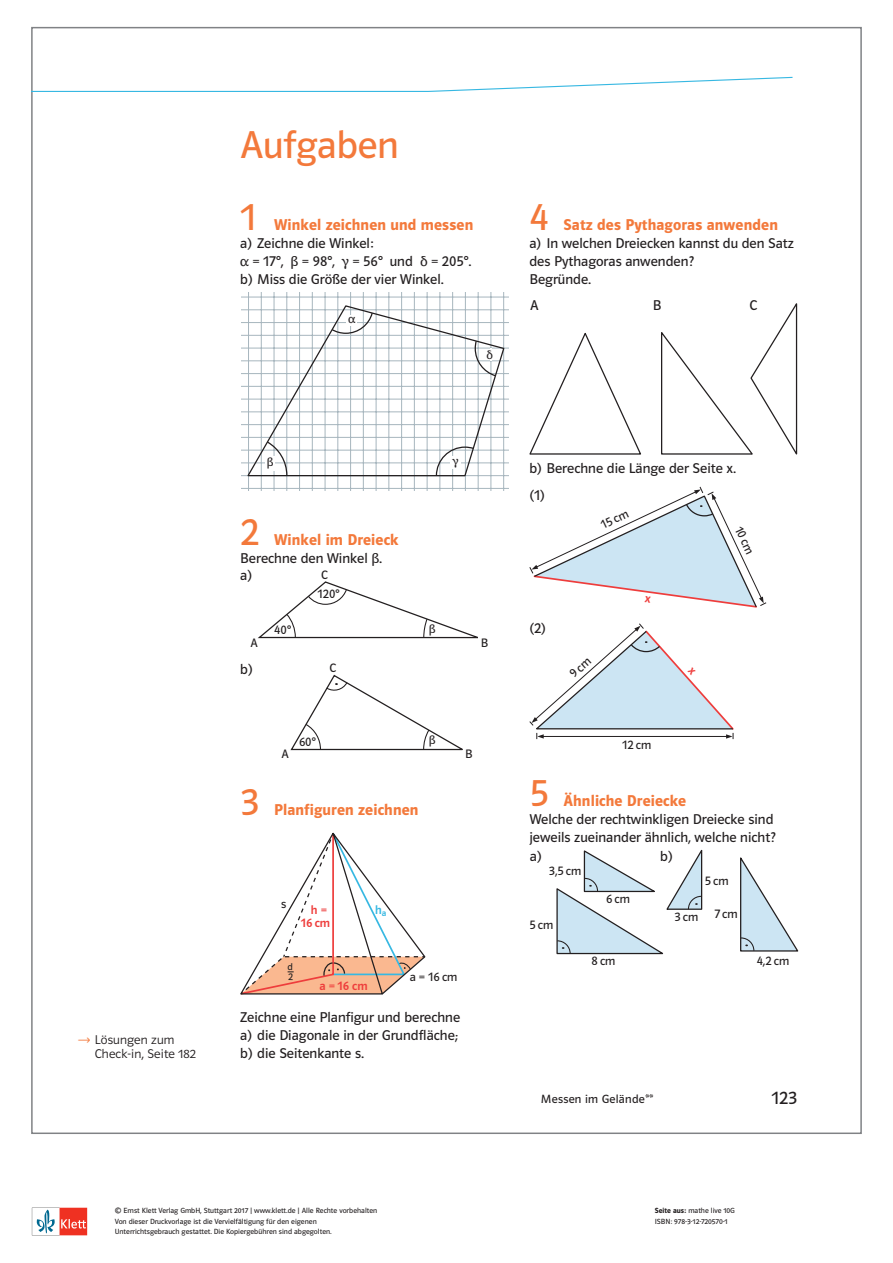
<style>
.page{position:relative;width:893px;height:1263px;background:#fff}
.page>*{position:absolute;margin:0;border:0;box-sizing:border-box;transform-origin:0 0}
.t1{font:39px "Polo MA11 K Buch";color:#f3793b}
.t2{font:37.95px "Polo MA11 K Buch";color:#f3793b}
.t3{font:18px "Polo MA11 K Buch";color:#231f20}
.t4{font:15.75px "Polo MA11 K Hfett";letter-spacing:.01em;color:#f3793b}
.t5{font:14.25px/18px "Polo MA11 K Buch";color:#231f20}
.t6{font:12.75px/13.5px "Polo ST11 K Leicht";letter-spacing:.01em;color:#231f20}
.t7{font:12.3px "Polo MA11 K Buch";color:#231f20}
.t8{font:12.3px/12.8px "Polo MA11 K Krftg";color:#ee3d3c;text-align:center}
.t9{font:12.3px "Formelsatz Buch";color:#231f20}
.t10{font:12.3px "Polo MA11 K Krftg";color:#37b8e2}
.t11{font:12px "Polo MA11 K Buch";letter-spacing:.02em;color:#231f20}
.t12{font:9px "Polo MA11 K Krftg";color:#37b8e2}
.t13{font:7.5px/10.1px "Polo ST11 K Buch";color:#231f20}
.s1{font-family:"Polo Formelsatz Buch"}
.s2{font-family:"Polo ST11 K Hfett"}
</style>
<div class="page">
<svg style="left:32px;top:1208px;width:55px;height:27px"></svg>
<hr style="left:503px;top:293px;width:1px;height:198px;background:#a7b6be">
<hr style="left:491px;top:293px;width:1px;height:198px;background:#a7b6be">
<hr style="left:478px;top:293px;width:1px;height:198px;background:#a7b6be">
<hr style="left:465px;top:293px;width:1px;height:198px;background:#a7b6be">
<hr style="left:452px;top:293px;width:1px;height:198px;background:#a7b6be">
<hr style="left:440px;top:293px;width:1px;height:198px;background:#a7b6be">
<hr style="left:427px;top:293px;width:1px;height:198px;background:#a7b6be">
<hr style="left:414px;top:293px;width:1px;height:198px;background:#a7b6be">
<hr style="left:401px;top:293px;width:1px;height:198px;background:#a7b6be">
<hr style="left:389px;top:293px;width:1px;height:198px;background:#a7b6be">
<hr style="left:376px;top:293px;width:1px;height:198px;background:#a7b6be">
<hr style="left:363px;top:293px;width:1px;height:198px;background:#a7b6be">
<hr style="left:350px;top:293px;width:1px;height:198px;background:#a7b6be">
<hr style="left:337px;top:293px;width:1px;height:198px;background:#a7b6be">
<hr style="left:325px;top:293px;width:1px;height:198px;background:#a7b6be">
<hr style="left:312px;top:293px;width:1px;height:198px;background:#a7b6be">
<hr style="left:299px;top:293px;width:1px;height:198px;background:#a7b6be">
<hr style="left:286px;top:293px;width:1px;height:198px;background:#a7b6be">
<hr style="left:274px;top:293px;width:1px;height:198px;background:#a7b6be">
<hr style="left:261px;top:293px;width:1px;height:198px;background:#a7b6be">
<hr style="left:248px;top:293px;width:1px;height:198px;background:#a7b6be">
<hr style="left:242px;top:526px;width:266px;height:1px;background:#a7b6be">
<hr style="left:242px;top:514px;width:266px;height:1px;background:#a7b6be">
<hr style="left:242px;top:501px;width:266px;height:1px;background:#a7b6be">
<hr style="left:242px;top:488px;width:266px;height:1px;background:#a7b6be">
<hr style="left:242px;top:475px;width:266px;height:1px;background:#a7b6be">
<hr style="left:242px;top:463px;width:266px;height:1px;background:#a7b6be">
<hr style="left:242px;top:450px;width:266px;height:1px;background:#a7b6be">
<hr style="left:242px;top:437px;width:266px;height:1px;background:#a7b6be">
<hr style="left:242px;top:424px;width:266px;height:1px;background:#a7b6be">
<hr style="left:242px;top:411px;width:266px;height:1px;background:#a7b6be">
<hr style="left:242px;top:399px;width:266px;height:1px;background:#a7b6be">
<hr style="left:242px;top:386px;width:266px;height:1px;background:#a7b6be">
<hr style="left:242px;top:373px;width:266px;height:1px;background:#a7b6be">
<hr style="left:242px;top:360px;width:266px;height:1px;background:#a7b6be">
<hr style="left:242px;top:348px;width:266px;height:1px;background:#a7b6be">
<hr style="left:242px;top:335px;width:266px;height:1px;background:#a7b6be">
<hr style="left:242px;top:322px;width:266px;height:1px;background:#a7b6be">
<hr style="left:242px;top:309px;width:266px;height:1px;background:#a7b6be">
<hr style="left:242px;top:297px;width:266px;height:1px;background:#a7b6be">
<hr style="left:242px;top:293px;width:266px;height:1px;background:#a7b6be">
<svg style="left:246px;top:304px;width:259px;height:173px"></svg>
<svg style="left:529px;top:303px;width:268px;height:152px"></svg>
<svg style="left:556px;top:849px;width:242px;height:106px"></svg>
<svg style="left:31px;top:76px;width:762px;height:17px"></svg>
<svg style="left:258px;top:581px;width:220px;height:170px"></svg>
<svg style="left:240px;top:833px;width:186px;height:162px"></svg>
<svg style="left:529px;top:487px;width:237px;height:121px"></svg>
<svg style="left:529px;top:623px;width:205px;height:117px"></svg>
<p class="t6" style="left:95px;top:1033px;width:103px">Lösungen zum<br>Check-in, Seite 182</p>
<p class="t1" style="left:240px;top:124px;width:160px">Aufgaben</p>
<p class="t2" style="left:240px;top:197px;width:18px">1</p>
<p class="t4" style="left:274px;top:216px;width:201px">Winkel zeichnen und messen</p>
<p class="t5" style="left:240px;top:234px;width:233px">a) Zeichne die Winkel:<br><span class="s1">α</span> = 17°, <span class="s1">β</span> = 98°, <span class="s1">γ</span> = 56° und <span class="s1">δ</span> = 205°. b) Miss die Größe der vier Winkel.</p>
<p class="t9" style="left:348px;top:312px;width:9px">a</p>
<p class="t9" style="left:487px;top:348px;width:8px">d</p>
<p class="t2" style="left:529px;top:197px;width:21px">4</p>
<p class="t4" style="left:563px;top:216px;width:216px">Satz des Pythagoras anwenden</p>
<p class="t5" style="left:529px;top:234px;width:266px">a) In welchen Dreiecken kannst du den Satz des Pythagoras anwenden?<br>Begründe.</p>
<p class="t5" style="left:530px;top:297px;width:10px">A</p>
<p class="t5" style="left:653px;top:297px;width:10px">B</p>
<p class="t5" style="left:750px;top:297px;width:9px">C</p>
<p class="t9" style="left:267px;top:455px;width:8px">b</p>
<p class="t2" style="left:240px;top:512px;width:21px">2</p>
<p class="t4" style="left:274px;top:531px;width:126px">Winkel im Dreieck</p>
<p class="t5" style="left:240px;top:549px;width:143px;line-height:17.5px">Berechne den Winkel <span class="s1">β</span>. a)</p>
<p class="t7" style="left:244px;top:557px;width:98px">720370_K5_109_2</p>
<p class="t7" style="left:321px;top:568px;width:8px">C</p>
<p class="t7" style="left:274px;top:624px;width:18px">40°</p>
<p class="t7" style="left:318px;top:588px;width:23px">120°</p>
<p class="t9" style="left:452px;top:454px;width:8px">c</p>
<p class="t7" style="left:250px;top:636px;width:9px">A</p>
<p class="t7" style="left:481px;top:636px;width:9px">B</p>
<p class="t5" style="left:240px;top:660px;width:14px">b)</p>
<p class="t7" style="left:329px;top:661px;width:8px">C</p>
<p class="t2" style="left:240px;top:782px;width:21px">3</p>
<p class="t7" style="left:282px;top:747px;width:9px">A</p>
<p class="t7" style="left:299px;top:736px;width:18px">60°</p>
<p class="t4" style="left:274px;top:801px;width:146px">Planfiguren zeichnen</p>
<p class="t7" style="left:281px;top:898px;width:7px">s</p>
<p class="t8" style="left:301px;top:903px;width:31px">h =<br>16 cm</p>
<p class="t12" style="left:382px;top:908px;width:6px">a</p>
<p class="t10" style="left:375px;top:903px;width:8px">h</p>
<p class="t7" style="left:465px;top:747px;width:9px">B</p>
<p class="t7" style="left:410px;top:970px;width:49px">a = 16 cm</p>
<p class="t8" style="left:319px;top:979px;width:50px">a = 16 cm</p>
<p class="t5" style="left:240px;top:1008px;width:222px">Zeichne eine Planfigur und berechne a) die Diagonale in der Grundfläche; b) die Seitenkante s.</p>
<p class="t5" style="left:529px;top:459px;width:208px">b) Berechne die Länge der Seite x.</p>
<p class="t7" style="left:599px;top:519px;width:31px;rotate:-25deg">15 cm</p>
<p class="t7" style="left:744px;top:524px;width:31px;rotate:65deg">10 cm</p>
<p class="t5" style="left:530px;top:486px;width:16px">(1)</p>
<p class="t5" style="left:530px;top:619px;width:17px">(2)</p>
<p class="t7" style="left:622px;top:738px;width:31px">12 cm</p>
<p class="t2" style="left:529px;top:773px;width:21px">5</p>
<p class="t4" style="left:563px;top:792px;width:124px">Ähnliche Dreiecke</p>
<p class="t5" style="left:529px;top:810px;width:248px">Welche der rechtwinkligen Dreiecke sind jeweils zueinander ähnlich, welche nicht?</p>
<p class="t7" style="left:549px;top:864px;width:34px">3,5 cm</p>
<p class="t5" style="left:530px;top:847px;width:13px">a)</p>
<p class="t5" style="left:660px;top:847px;width:14px">b)</p>
<p class="t7" style="left:705px;top:874px;width:25px">5 cm</p>
<p class="t7" style="left:529px;top:918px;width:25px">5 cm</p>
<p class="t7" style="left:606px;top:892px;width:25px">6 cm</p>
<p class="t7" style="left:674px;top:911px;width:25px">3 cm</p>
<p class="t7" style="left:714px;top:907px;width:25px">7 cm</p>
<p class="t7" style="left:592px;top:954px;width:25px">8 cm</p>
<p class="t7" style="left:757px;top:954px;width:34px">4,2 cm</p>
<p class="t11" style="left:541px;top:1092px;width:114px">Messen im Gelände**</p>
<p class="t3" style="left:771px;top:1088px;width:27px">123</p>
<p class="t13" style="left:115px;top:1206px;width:264px">© Ernst Klett Verlag GmbH, Stuttgart 2017 | www.klett.de | Alle Rechte vorbehalten<br>Von dieser Druckvorlage ist die Vervielfältigung für den eigenen<br>Unterrichtsgebrauch gestattet. Die Kopiergebühren sind abgegolten.</p>
<p class="t13" style="left:655px;top:1206px;width:82px"><span class="s2">Seite aus:</span> mathe live 10G<br>ISBN: 978-3-12-720570-1</p>
</div>
